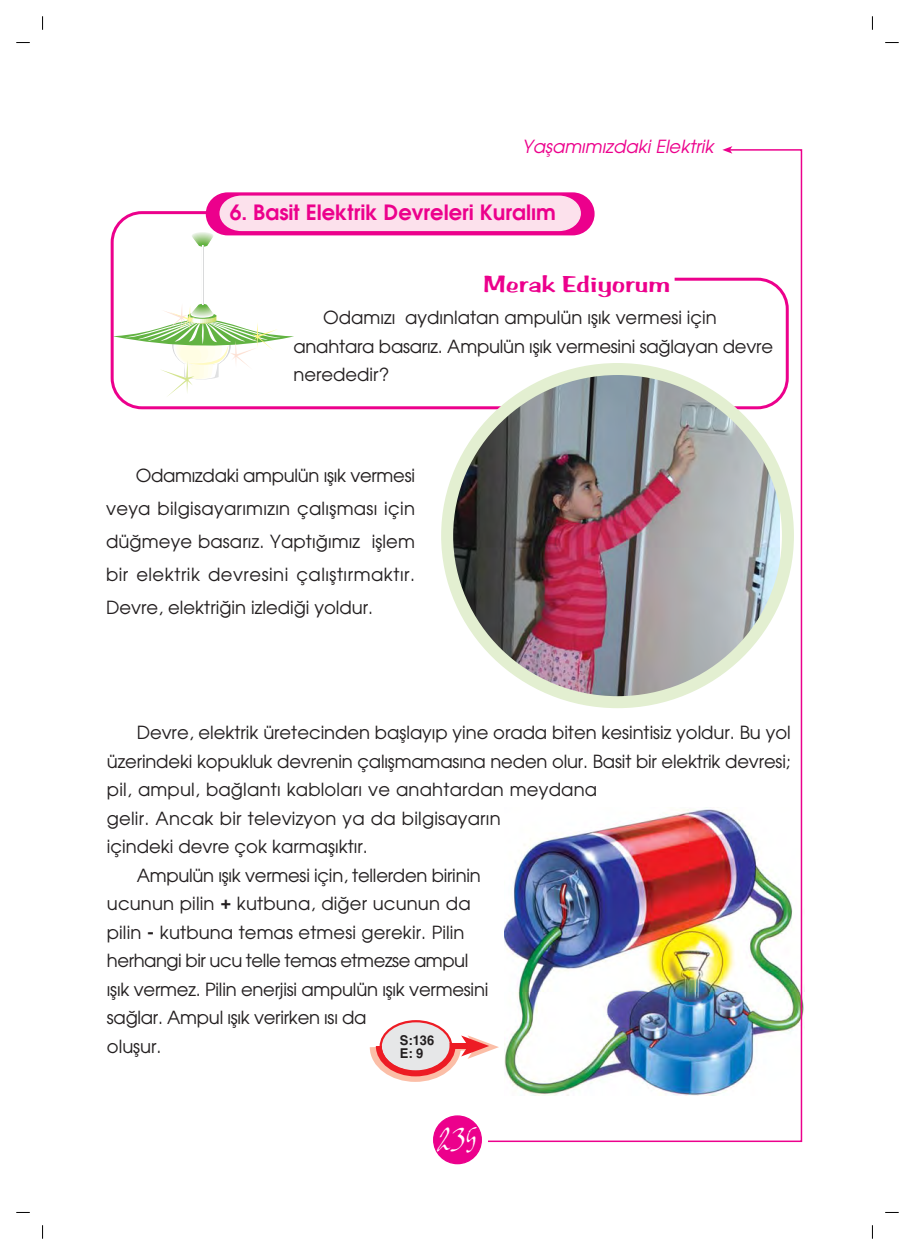
<style>
.page{position:relative;width:915px;height:1255px;background:#fff}
.page>*{position:absolute;margin:0;border:0;box-sizing:border-box;transform-origin:0 0}
.t1{font:36px "Bergell KS";color:#fff}
.t2{font:24px "Arab Brud T";color:#ec008c;scale:1.16 1}
.t3{font:21px "Avant Garde T Bold";color:#ec008c}
.t4{font:18px/33px "Avant Garde T";color:#231f20;text-align:justify}
.t5{font:18px "Avant Garde T";letter-spacing:-.025em;color:#231f20}
.t6{font:18px "Avant Garde T Italic";color:#ec008c}
.t7{font:700 13.5px/13.4px "Helvetica TU";color:#231f20;scale:.95 1}
.s1{font-family:"Avant Garde T Bold"}
</style>
<div class="page">
<svg style="left:16px;top:1212px;width:14px;height:1px"></svg>
<svg style="left:42px;top:1225px;width:1px;height:13px"></svg>
<svg style="left:16px;top:42px;width:14px;height:1px"></svg>
<svg style="left:42px;top:16px;width:1px;height:14px"></svg>
<svg style="left:885px;top:42px;width:13px;height:1px"></svg>
<svg style="left:871px;top:16px;width:1px;height:14px"></svg>
<svg style="left:885px;top:1212px;width:13px;height:1px"></svg>
<svg style="left:871px;top:1225px;width:1px;height:13px"></svg>
<img style="left:488px;top:149px;width:314px;height:993px">
<svg style="left:722px;top:146px;width:10px;height:8px"></svg>
<div style="left:433px;top:1115px;width:49px;height:49px;background:#ec008c;border:1px solid #ec008c;border-radius:50%"></div>
<svg style="left:110px;top:210px;width:680px;height:201px"></svg>
<svg style="left:205px;top:192px;width:390px;height:44px;background:#f8b0d7"></svg>
<svg style="left:379px;top:1020px;width:73px;height:52px"></svg>
<svg style="left:369px;top:1035px;width:130px;height:50px"></svg>
<img style="left:447px;top:369px;width:332px;height:333px">
<div style="left:441px;top:363px;width:352px;height:345px;border:12px solid #e3efd1;border-radius:50%"></div>
<p class="t6" style="left:522px;top:140px;width:193px">Yaflam›m›zdaki Elektrik</p>
<p class="t3" style="left:230px;top:205px;width:327px">6. Basit Elektrik Devreleri Kural›m</p>
<h2 class="t2" style="left:483px;top:275px;width:163px">Merak Ediyorum</h2>
<p class="t4" style="left:293px;top:305px;width:481px;line-height:28.5px;text-align:left;text-indent:30px">Odam›z› ayd›nlatan ampulün ›fl›k vermesi için anahtara basar›z. Ampulün ›fl›k vermesini sa¤layan devre nerededir?</p>
<p class="t4" style="left:106px;top:461px;width:310px;text-indent:30px">Odam›zdaki ampulün ›fl›k vermesi veya bilgisayar›m›z›n çal›flmas› için dü¤meye basar›z. Yapt›¤›m›z ifllem bir elektrik devresini çal›flt›rmakt›r.<br>Devre, elektri¤in izledi¤i yoldur.</p>
<p class="t4" style="left:137px;top:718px;width:655px">Devre, elektrik üretecinden bafllay›p yine orada biten kesintisiz yoldur. Bu yol</p>
<p class="t4" style="left:107px;top:746px;width:685px">üzerindeki kopukluk devrenin çal›flmamas›na neden olur. Basit bir elektrik devresi;</p>
<p class="t4" style="left:107px;top:775px;width:491px">pil, ampul, ba¤lant› kablolar› ve anahtardan meydana</p>
<p class="t4" style="left:107px;top:803px;width:395px">gelir. Ancak bir televizyon ya da bilgisayar›n</p>
<p class="t4" style="left:107px;top:832px;width:262px">içindeki devre çok karmafl›kt›r.</p>
<p class="t4" style="left:137px;top:860px;width:345px">Ampulün ›fl›k vermesi için, tellerden birinin</p>
<p class="t4" style="left:107px;top:889px;width:365px">ucunun pilin <span class="s1">+</span> kutbuna, di¤er ucunun da</p>
<p class="t4" style="left:107px;top:917px;width:359px">pilin <span class="s1">-</span> kutbuna temas etmesi gerekir. Pilin</p>
<p class="t5" style="left:107px;top:954px;width:363px">herhangi bir ucu telle temas etmezse ampul</p>
<p class="t4" style="left:107px;top:974px;width:383px">›fl›k vermez. Pilin enerjisi ampulün ›fl›k vermesini</p>
<p class="t4" style="left:107px;top:1003px;width:261px">sa¤lar. Ampul ›fl›k verirken ›s› da</p>
<p class="t4" style="left:107px;top:1031px;width:56px">oluflur.</p>
<p class="t7" style="left:400px;top:1035px;width:38px">S:136<br>E: 9</p>
<h1 class="t1" style="left:437px;top:1119px;width:41px">235</h1>
</div>
